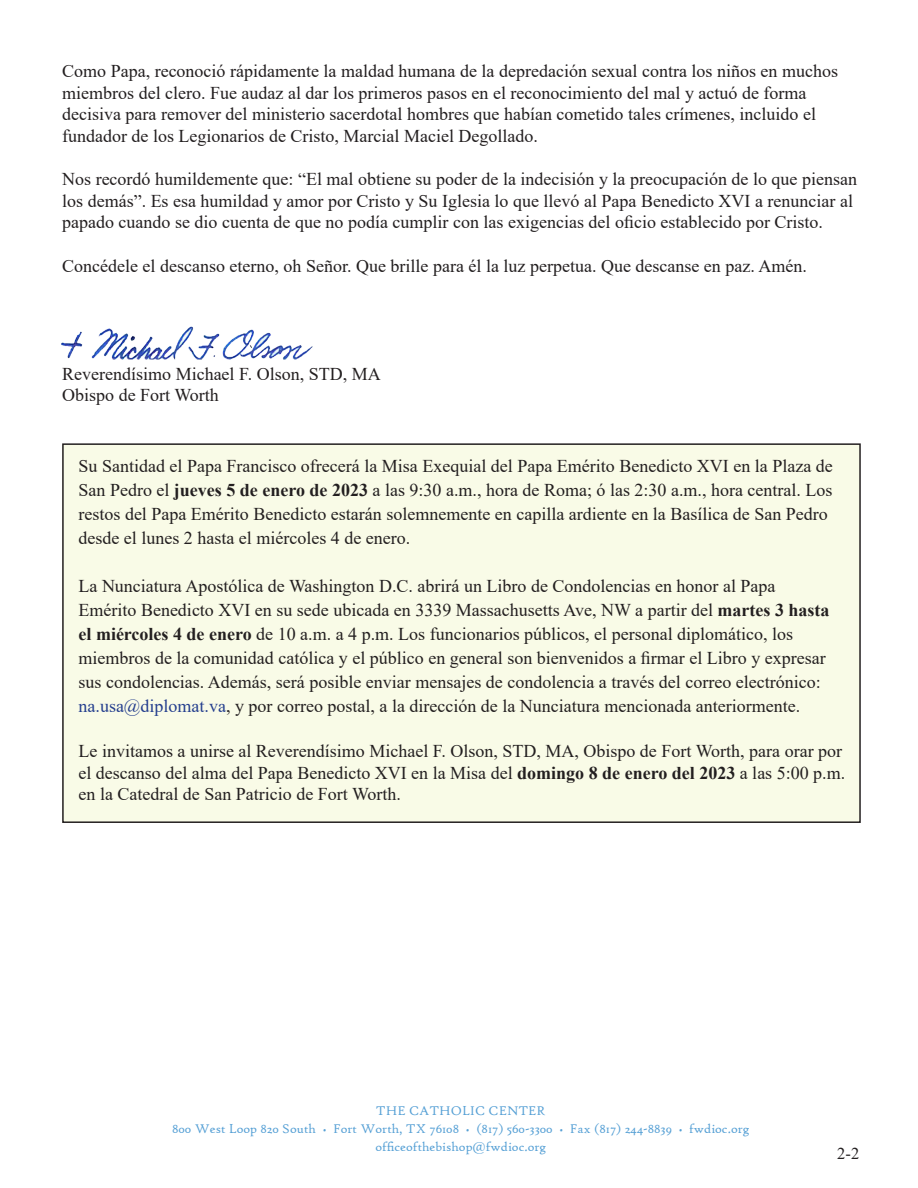
<style>
.page{position:relative;width:918px;height:1188px;background:#fff}
.page>*{position:absolute;margin:0;border:0;box-sizing:border-box;transform-origin:0 0}
.letter_a{font:18px/24px "Times New Roman";color:#231f20}
.t1{font:16.5px "Times New Roman";color:#231f20}
.t2{font:13.5px/18px "High Tower Text";color:#56a0d5;text-align:center}
.s1{font-weight:700}
.s2{color:#253f8e}
.s3{font-size:9px}
</style>
<div class="page">
<img style="left:61px;top:326px;width:252px;height:34px">
<div style="left:63px;top:444px;width:797px;height:378px;background:#f9fbe7"></div>
<div style="left:62px;top:443px;width:799px;height:380px;border:2px solid #231f20"></div>
<p class="letter_a" style="left:62px;top:60px;width:777px;line-height:21.6px">Como Papa, reconoció rápidamente la maldad humana de la depredación sexual contra los niños en muchos miembros del clero. Fue audaz al dar los primeros pasos en el reconocimiento del mal y actuó de forma decisiva para remover del ministerio sacerdotal hombres que habían cometido tales crímenes, incluido el fundador de los Legionarios de Cristo, Marcial Maciel Degollado.</p>
<p class="letter_a" style="left:62px;top:168px;width:796px;line-height:21.6px">Nos recordó humildemente que: “El mal obtiene su poder de la indecisión y la preocupación de lo que piensan los demás”. Es esa humildad y amor por Cristo y Su Iglesia lo que llevó al Papa Benedicto XVI a renunciar al papado cuando se dio cuenta de que no podía cumplir con las exigencias del oficio establecido por Cristo.</p>
<p class="letter_a" style="left:62px;top:253px;width:746px">Concédele el descanso eterno, oh Señor. Que brille para él la luz perpetua. Que descanse en paz. Amén.</p>
<p class="letter_a" style="left:62px;top:361px;width:320px">Reverendísimo Michael F. Olson, STD, MA</p>
<p class="letter_a" style="left:62px;top:383px;width:158px">Obispo de Fort Worth</p>
<p class="letter_a" style="left:79px;top:453px;width:756px">Su Santidad el Papa Francisco ofrecerá la Misa Exequial del Papa Emérito Benedicto XVI en la Plaza de San Pedro el <span class="s1">jueves 5 de enero de 2023</span> a las 9:30 a.m., hora de Roma; ó las 2:30 a.m., hora central. Los restos del Papa Emérito Benedicto estarán solemnemente en capilla ardiente en la Basílica de San Pedro desde el lunes 2 hasta el miércoles 4 de enero.</p>
<p class="letter_a" style="left:79px;top:573px;width:753px">La Nunciatura Apostólica de Washington D.C. abrirá un Libro de Condolencias en honor al Papa Emérito Benedicto XVI en su sede ubicada en 3339 Massachusetts Ave, NW a partir del <span class="s1">martes 3 hasta el miércoles 4 de enero</span> de 10 a.m. a 4 p.m. Los funcionarios públicos, el personal diplomático, los miembros de la comunidad católica y el público en general son bienvenidos a firmar el Libro y expresar sus condolencias. Además, será posible enviar mensajes de condolencia a través del correo electrónico: <span class="s2">na.usa@diplomat.va</span>, y por correo postal, a la dirección de la Nunciatura mencionada anteriormente.</p>
<p class="letter_a" style="left:79px;top:740px;width:768px;line-height:21.6px">Le invitamos a unirse al Reverendísimo Michael F. Olson, STD, MA, Obispo de Fort Worth, para orar por el descanso del alma del Papa Benedicto XVI en la Misa del <span class="s1">domingo 8 de enero del 2023</span> a las 5:00 p.m. en la Catedral de San Patricio de Fort Worth.</p>
<p class="t2" style="left:172px;top:1102px;width:579px">THE CATHOLIC CENTER<br>800 West Loop 820 South <span class="s3">•</span> Fort Worth, TX 76108 <span class="s3">•</span> (817) 560-3300 <span class="s3">•</span> Fax (817) 244-8839 <span class="s3">•</span> fwdioc.org officeofthebishop@fwdioc.org</p>
<p class="t1" style="left:837px;top:1142px;width:23px">2-2</p>
</div>
